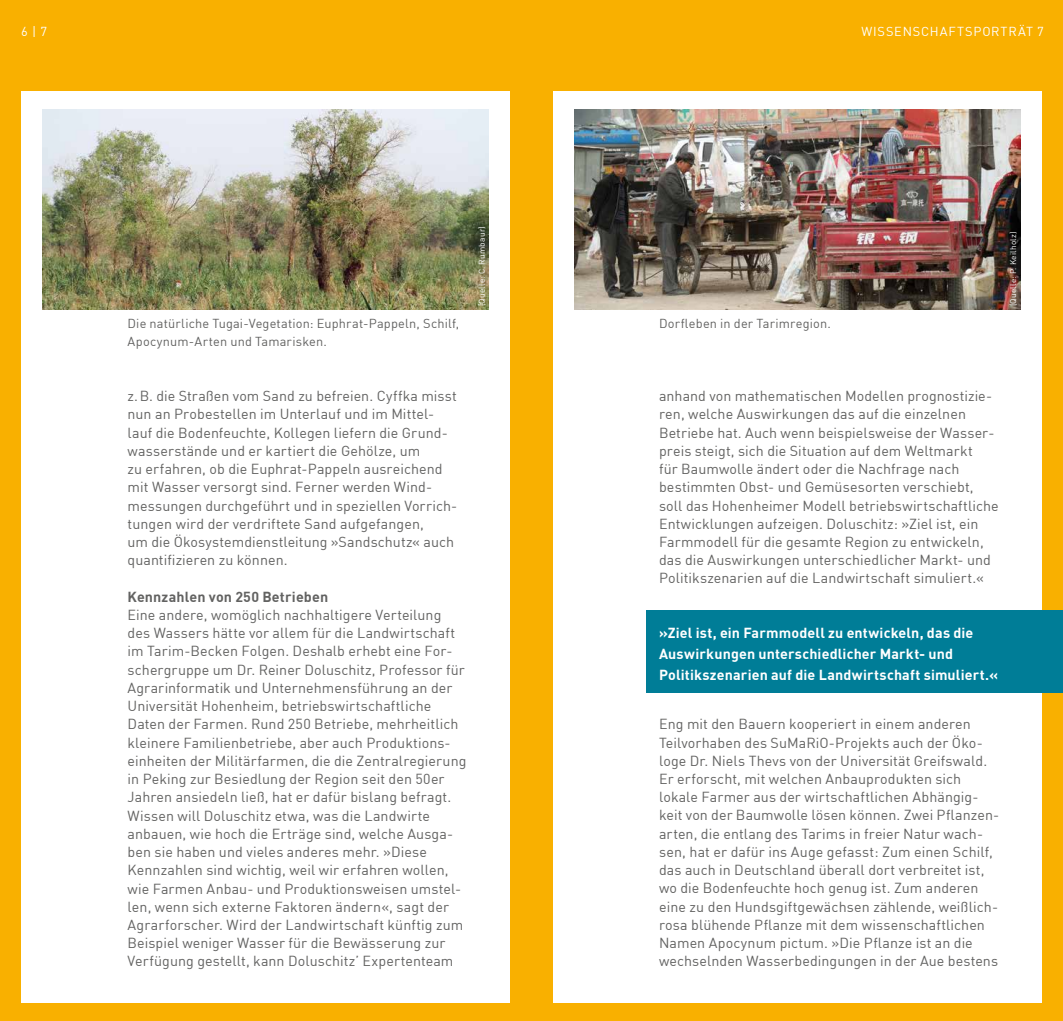
<style>
.page{position:relative;width:1063px;height:1021px;background:#fff}
.page>*{position:absolute;margin:0;border:0;box-sizing:border-box;transform-origin:0 0}
.t1{font:14.25px/18.3px "DIN";letter-spacing:.005em;color:#626261}
.t2{font:700 14.25px/21px "DIN";letter-spacing:.01em;color:#fff}
.t3{font:700 14.25px "DIN";letter-spacing:.01em;color:#626261}
.t4{font:12.75px/18.1px "DIN";letter-spacing:.01em;color:#626261}
.t5{font:12.75px "DIN";letter-spacing:.07em;color:#fff}
.t6{font:8.25px "DIN";letter-spacing:.025em;color:#fff}
</style>
<div class="page">
<div style="left:531px;top:0;width:532px;height:1020px;background:#f9b000"></div>
<div style="left:0;top:0;width:531px;height:1020px;background:#f9b000"></div>
<div style="left:21px;top:91px;width:489px;height:911px;background:#fff"></div>
<div style="left:553px;top:91px;width:489px;height:911px;background:#fff"></div>
<img style="left:574px;top:109px;width:446px;height:201px">
<img style="left:43px;top:109px;width:446px;height:201px">
<div style="left:646px;top:610px;width:417px;height:82px;background:#007d97"></div>
<p class="t5" style="left:21px;top:24px;width:27px">6 | 7</p>
<p class="t4" style="left:128px;top:314px;width:333px">Die natürliche Tugai-Vegetation: Euphrat-Pappeln, Schilf,<br>Apocynum-Arten und Tamarisken.</p>
<p class="t6" style="left:477px;top:306px;width:82px;rotate:-90deg">(Quelle: C. Rumbaur)</p>
<p class="t1" style="left:128px;top:386px;width:331px">z.B. die Straßen vom Sand zu befreien. Cyffka misst nun an Probestellen im Unterlauf und im Mittel&shy;lauf die Bodenfeuchte, Kollegen liefern die Grund&shy;wasserstände und er kartiert die Gehölze, um<br>zu erfahren, ob die Euphrat-Pappeln ausreichend mit Wasser versorgt sind. Ferner werden Wind&shy;messungen durchgeführt und in speziellen Vorrich&shy;tungen wird der verdriftete Sand aufgefangen,<br>um die Ökosystemdienstleitung »Sandschutz« auch quantifizieren zu können.</p>
<p class="t3" style="left:128px;top:587px;width:202px">Kennzahlen von 250 Betrieben</p>
<p class="t1" style="left:128px;top:605px;width:340px">Eine andere, womöglich nachhaltigere Verteilung des Wassers hätte vor allem für die Landwirtschaft im Tarim-Becken Folgen. Deshalb erhebt eine For&shy;schergruppe um D r. Reiner Doluschitz, Professor für Agrarinformatik und Unternehmensführung an der Universität Hohenheim, betriebswirtschaftliche Daten der Farmen. Rund 250 Betriebe, mehrheitlich kleinere Familienbetriebe, aber auch Produktions&shy;einheiten der Militärfarmen, die die Zentralregierung in Peking zur Besiedlung der Region seit den 50er Jahren ansiedeln ließ, hat er dafür bislang befragt.<br>Wissen will Doluschitz etwa, was die Landwirte anbauen, wie hoch die Erträge sind, welche Ausga&shy;ben sie haben und vieles anderes mehr. »Diese Kennzahlen sind wichtig, weil wir erfahren wollen, wie Farmen Anbau- und Produktionsweisen umstel&shy;len, wenn sich externe Faktoren ändern«, sagt der Agrarforscher. Wird der Landwirtschaft künftig zum Beispiel weniger Wasser für die Bewässerung zur Verfügung gestellt, kann Doluschitz’ Expertenteam</p>
<p class="t5" style="left:861px;top:24px;width:184px">Wissenschaftsporträt 7</p>
<p class="t4" style="left:659px;top:314px;width:173px">Dorfleben in der Tarimregion.</p>
<p class="t6" style="left:1008px;top:306px;width:76px;rotate:-90deg">(Quelle: P. Keilholz)</p>
<p class="t1" style="left:659px;top:386px;width:341px">anhand von mathematischen Modellen prognostizie&shy;ren, welche Auswirkungen das auf die einzelnen Betriebe hat. Auch wenn beispielsweise der Wasser&shy;preis steigt, sich die Situation auf dem Weltmarkt<br>für Baumwolle ändert oder die Nachfrage nach bestimmten Obst- und Gemüsesorten verschiebt, soll das Hohenheimer Modell betriebswirtschaftliche Entwicklungen aufzeigen. Doluschitz: »Ziel ist, ein Farmmodell für die gesamte Region zu entwickeln, das die Auswirkungen unterschiedlicher Markt- und Politikszenarien auf die Landwirtschaft simuliert.«</p>
<p class="t2" style="left:659px;top:622px;width:340px">»Ziel ist, ein Farmmodell zu entwickeln, das die<br>Auswirkungen unterschiedlicher Markt- und<br>Politikszenarien auf die Landwirtschaft simuliert.«</p>
<p class="t1" style="left:659px;top:714px;width:342px">Eng mit den Bauern kooperiert in einem anderen Teilvorhaben des SuMaRiO-Projekts auch der Öko&shy;loge D r. N iels Thevs von der Universität Greifswald.<br>Er erforscht, mit welchen Anbauprodukten sich lokale Farmer aus der wirtschaftlichen Abhängig&shy;keit von der Baumwolle lösen können. Zwei Pflanzen&shy;arten, die entlang des Tarims in freier Natur wach&shy;sen, hat er dafür ins Auge gefasst: Zum einen Schilf, das auch in Deutschland überall dort verbreitet ist, wo die Bodenfeuchte hoch genug ist. Zum anderen eine zu den Hundsgiftgewächsen zählende, weißlich&shy;rosa blühende Pflanze mit dem wissenschaftlichen Namen Apocynum pictum. »Die Pflanze ist an die wechselnden Wasserbedingungen in der Aue bestens</p>
</div>
